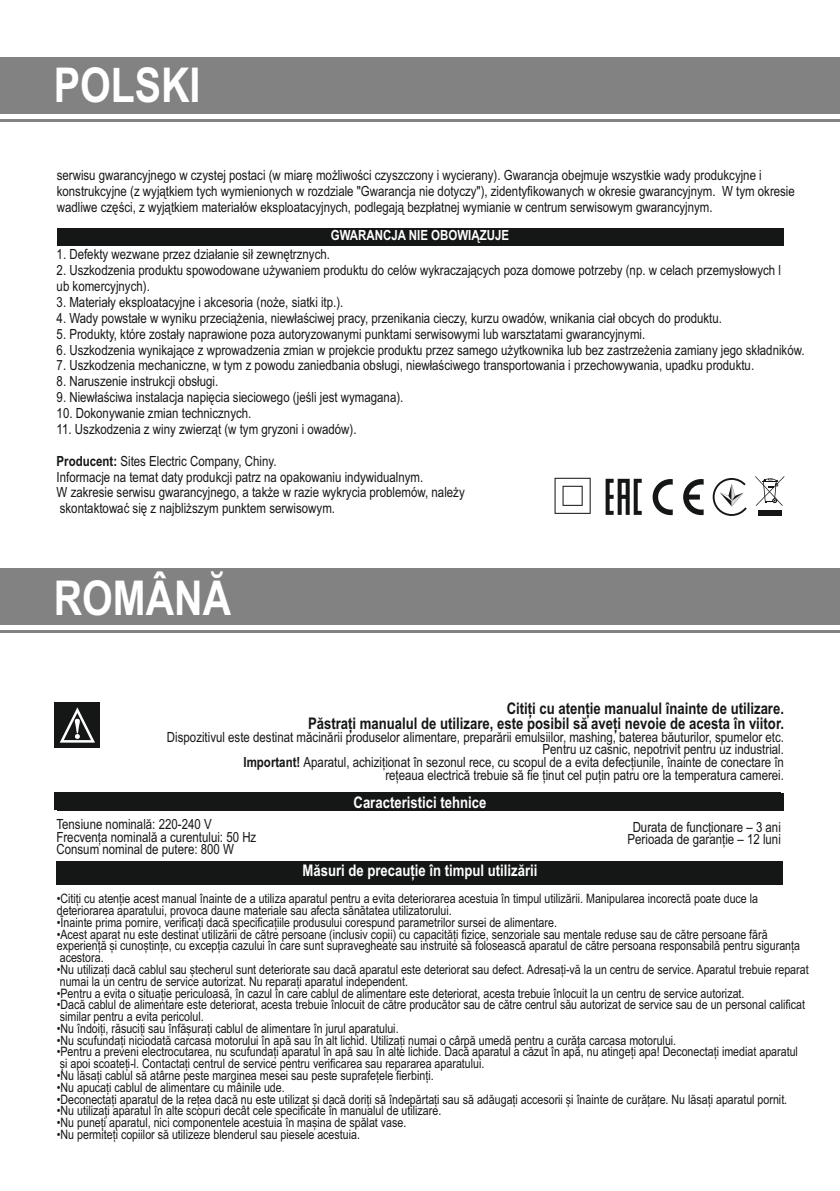
<style>
.page{position:relative;width:840px;height:1191px;background:#fff}
.page>*{position:absolute;margin:0;border:0;box-sizing:border-box;transform-origin:0 0}
.t1{font:700 48px "Arial Narrow";color:#fff}
.t2{font:700 16px/14.6px "Arial Narrow";color:#151616;text-align:right}
.t3{font:700 16px "Arial Narrow";color:#fff}
.t4{font:14px/15.8px "Arial Narrow";color:#151616}
.t5{font:700 14px "Arial Narrow";color:#fff}
.t6{font:13px/11.8px "Arial Narrow";color:#151616}
.s1{font-weight:700}
</style>
<div class="page">
<div style="left:0;top:57px;width:839px;height:56px;background:#818281"></div>
<hr style="left:0;top:119px;width:839px;height:3px;background:#818281">
<div style="left:57px;top:228px;width:725px;height:17px;background:#151616"></div>
<svg style="left:652px;top:479px;width:51px;height:36px"></svg>
<svg style="left:605px;top:479px;width:36px;height:36px"></svg>
<svg style="left:554px;top:478px;width:36px;height:36px"></svg>
<svg style="left:755px;top:476px;width:28px;height:30px"></svg>
<div style="left:757px;top:510px;width:24px;height:5px;background:#151616"></div>
<svg style="left:712px;top:478px;width:34px;height:38px"></svg>
<div style="left:0;top:568px;width:839px;height:57px;background:#818281"></div>
<hr style="left:0;top:630px;width:839px;height:3px;background:#818281">
<div style="left:57px;top:793px;width:725px;height:17px;background:#151616"></div>
<div style="left:55px;top:702px;width:45px;height:45px;background:#151616"></div>
<svg style="left:60px;top:707px;width:35px;height:35px"></svg>
<div style="left:57px;top:861px;width:725px;height:23px;background:#151616"></div>
<h1 class="t1" style="left:54px;top:67px;width:148px">POLSKI</h1>
<p class="t4" style="left:57px;top:169px;width:739px">serwisu gwarancyjnego w czystej postaci (w miarę możliwości czyszczony i wycierany). Gwarancja obejmuje wszystkie wady produkcyjne i konstrukcyjne (z wyjątkiem tych wymienionych w rozdziale "Gwarancja nie dotyczy"), zidentyfikowanych w okresie gwarancyjnym. W tym okresie wadliwe części, z wyjątkiem materiałów eksploatacyjnych, podlegają bezpłatnej wymianie w centrum serwisowym gwarancyjnym.</p>
<p class="t5" style="left:330px;top:230px;width:180px">GWARANCJA NIE OBOWIĄZUJE</p>
<p class="t4" style="left:57px;top:248px;width:275px">1. Defekty wezwane przez działanie sił zewnętrznych.</p>
<p class="t4" style="left:57px;top:264px;width:725px">2. Uszkodzenia produktu spowodowane używaniem produktu do celów wykraczających poza domowe potrzeby (np. w celach przemysłowych l ub komercyjnych).</p>
<p class="t4" style="left:57px;top:295px;width:288px">3. Materiały eksploatacyjne i akcesoria (noże, siatki itp.).</p>
<p class="t4" style="left:57px;top:311px;width:666px">4. Wady powstałe w wyniku przeciążenia, niewłaściwej pracy, przenikania cieczy, kurzu owadów, wnikania ciał obcych do produktu.</p>
<p class="t4" style="left:57px;top:327px;width:590px">5. Produkty, które zostały naprawione poza autoryzowanymi punktami serwisowymi lub warsztatami gwarancyjnymi.</p>
<p class="t4" style="left:57px;top:343px;width:749px">6. Uszkodzenia wynikające z wprowadzenia zmian w projekcie produktu przez samego użytkownika lub bez zastrzeżenia zamiany jego składników.</p>
<p class="t4" style="left:57px;top:359px;width:698px">7. Uszkodzenia mechaniczne, w tym z powodu zaniedbania obsługi, niewłaściwego transportowania i przechowywania, upadku produktu.</p>
<p class="t4" style="left:57px;top:375px;width:163px">8. Naruszenie instrukcji obsługi.</p>
<p class="t4" style="left:57px;top:390px;width:348px">9. Niewłaściwa instalacja napięcia sieciowego (jeśli jest wymagana).</p>
<p class="t4" style="left:57px;top:406px;width:196px">10. Dokonywanie zmian technicznych.</p>
<p class="t4" style="left:57px;top:422px;width:301px">11. Uszkodzenia z winy zwierząt (w tym gryzoni i owadów).</p>
<p class="t4" style="left:57px;top:454px;width:409px"><span class="s1">Producent:</span> Sites Electric Company, Chiny.<br>Informacje na temat daty produkcji patrz na opakowaniu indywidualnym.<br>W zakresie serwisu gwarancyjnego, a także w razie wykrycia problemów, należy skontaktować się z najbliższym punktem serwisowym.</p>
<h1 class="t1" style="left:67px;top:578px;width:179px">ROMÂNĂ</h1>
<p class="t2" style="left:308px;top:702px;width:477px">Citiți cu atenție manualul înainte de utilizare.<br>Păstrați manualul de utilizare, este posibil să aveți nevoie de acesta în viitor.</p>
<p class="t4" style="left:167px;top:731px;width:618px;line-height:12.8px;text-align:right">Dispozitivul este destinat măcinării produselor alimentare, preparării emulsiilor, mashing, baterea băuturilor, spumelor etc.<br>Pentru uz casnic, nepotrivit pentru uz industrial.<br><span class="s1">Important!</span> Aparatul, achiziționat în sezonul rece, cu scopul de a evita defecțiunile, înainte de conectare în<br>rețeaua electrică trebuie să fie ținut cel puțin patru ore la temperatura camerei.</p>
<p class="t4" style="left:56px;top:819px;width:201px;line-height:12.6px">Tensiune nominală: 220-240 V<br>Frecvența nominală a curentului: 50 Hz<br>Consum nominal de putere: 800 W</p>
<p class="t3" style="left:336px;top:795px;width:166px">Technische Eigenschaften</p>
<p class="t3" style="left:353px;top:796px;width:134px">Caracteristici tehnice</p>
<p class="t4" style="left:627px;top:821px;width:155px;line-height:12.6px;text-align:center">Durata de funcționare – 3 ani<br>Perioada de garanție – 12 luni</p>
<p class="t3" style="left:302px;top:864px;width:236px">Măsuri de precauție în timpul utilizării</p>
<p class="t6" style="left:57px;top:894px;width:702px">• Citiți cu atenție acest manual înainte de a utiliza aparatul pentru a evita deteriorarea acestuia în timpul utilizării. Manipularea incorectă poate duce la deteriorarea aparatului, provoca daune materiale sau afecta sănătatea utilizatorului.</p>
<p class="t6" style="left:57px;top:917px;width:501px">• Înainte prima pornire, verificați dacă specificațiile produsului corespund parametrilor sursei de alimentare.</p>
<p class="t6" style="left:57px;top:929px;width:744px">• Acest aparat nu este destinat utilizării de către persoane (inclusiv copii) cu capacități fizice, senzoriale sau mentale reduse sau de către persoane fără experiență și cunoștințe, cu excepția cazului în care sunt supravegheate sau instruite să folosească aparatul de către persoana responsabilă pentru siguranța acestora.</p>
<p class="t6" style="left:57px;top:964px;width:753px">• Nu utilizați dacă cablul sau ștecherul sunt deteriorate sau dacă aparatul este deteriorat sau defect. Adresați-vă la un centru de service. Aparatul trebuie reparat numai la un centru de service autorizat. Nu reparați aparatul independent.</p>
<p class="t6" style="left:57px;top:988px;width:688px">• Pentru a evita o situație periculoasă, în cazul în care cablul de alimentare este deteriorat, acesta trebuie înlocuit la un centru de service autorizat.</p>
<p class="t6" style="left:57px;top:1000px;width:749px">• Dacă cablul de alimentare este deteriorat, acesta trebuie înlocuit de către producător sau de către centrul său autorizat de service sau de un personal calificat similar pentru a evita pericolul.</p>
<p class="t6" style="left:57px;top:1023px;width:343px">• Nu îndoiți, răsuciți sau înfășurați cablul de alimentare în jurul aparatului.</p>
<p class="t6" style="left:57px;top:1035px;width:620px">• Nu scufundați niciodată carcasa motorului în apă sau în alt lichid. Utilizați numai o cârpă umedă pentru a curăța carcasa motorului.</p>
<p class="t6" style="left:57px;top:1047px;width:742px">• Pentru a preveni electrocutarea, nu scufundați aparatul în apă sau în alte lichide. Dacă aparatul a căzut în apă, nu atingeți apa! Deconectați imediat aparatul și apoi scoateți-l. Contactați centrul de service pentru verificarea sau repararea aparatului.</p>
<p class="t6" style="left:57px;top:1070px;width:378px">• Nu lăsați cablul să atârne peste marginea mesei sau peste suprafețele fierbinți.</p>
<p class="t6" style="left:57px;top:1082px;width:229px">• Nu apucați cablul de alimentare cu mâinile ude.</p>
<p class="t6" style="left:57px;top:1094px;width:731px">• Deconectați aparatul de la rețea dacă nu este utilizat și dacă doriți să îndepărtați sau să adăugați accesorii și înainte de curățare. Nu lăsați aparatul pornit.</p>
<p class="t6" style="left:57px;top:1106px;width:386px">• Nu utilizați aparatul în alte scopuri decât cele specificate în manualul de utilizare.</p>
<p class="t6" style="left:57px;top:1117px;width:351px">• Nu puneți aparatul, nici componentele acestuia în mașina de spălat vase.</p>
<p class="t6" style="left:57px;top:1129px;width:304px">• Nu permiteți copiilor să utilizeze blenderul sau piesele acestuia.</p>
</div>
